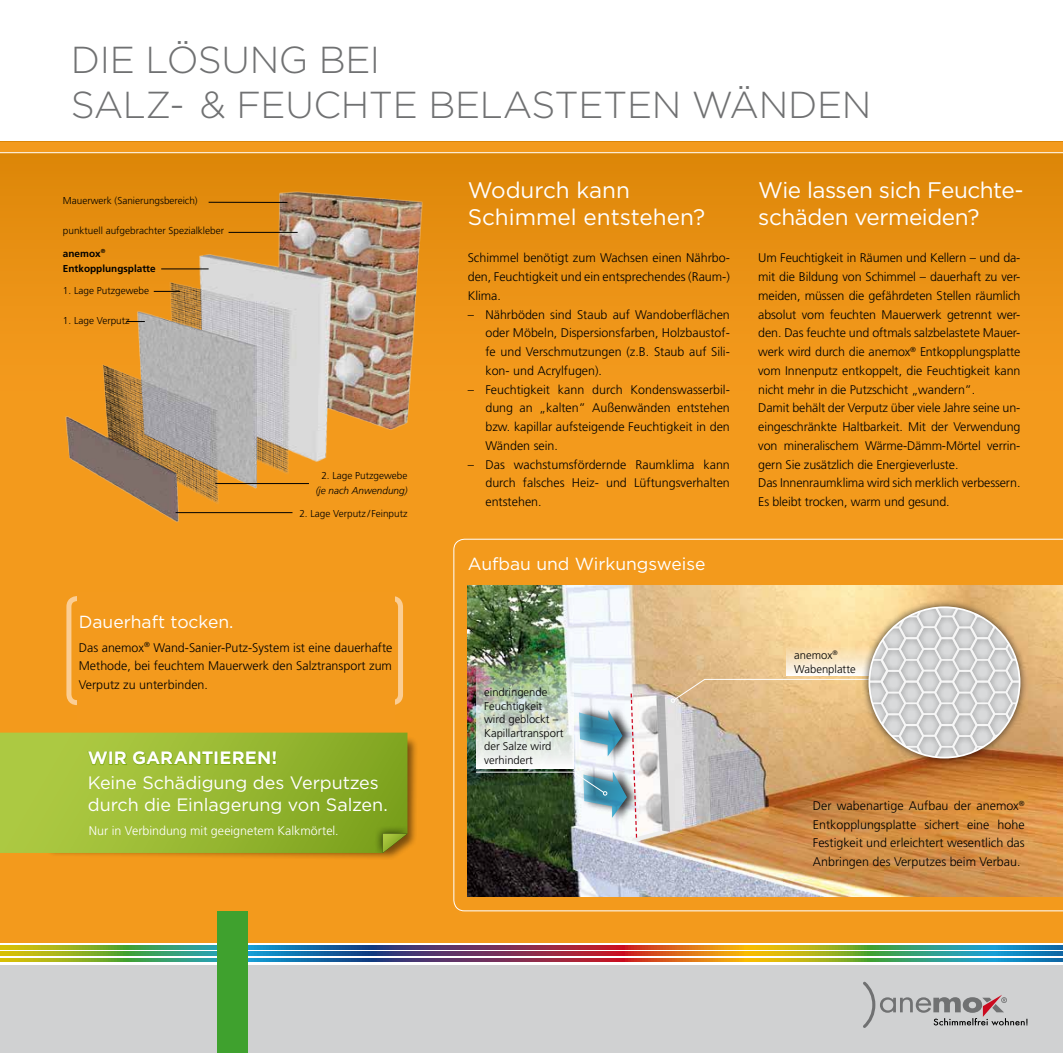
<style>
.page{position:relative;width:1063px;height:1053px;background:#fff}
.page>*{position:absolute;margin:0;border:0;box-sizing:border-box;transform-origin:0 0}
.t1{font:300 37.5px/45px "Gotham";letter-spacing:-.01em;color:#707172}
.t2{font:22.5px/27px "Gotham";letter-spacing:-.02em;color:#fff}
.t3{font:22.5px/27px "Gotham";color:#fff}
.t4{font:18px/21.5px "Gotham";letter-spacing:-.005em;color:#fff}
.t5{font:700 18px "Gotham";color:#fff}
.t6{font:17.5px "Gotham";color:#fff}
.t7{font:300 12.5px/18.8px "Frutiger LT Std";letter-spacing:-.01em;color:#000;text-align:justify}
.t8{font:300 12.5px "Frutiger LT Std";color:#fff}
.t9{font:300 11.25px/13.5px "Frutiger LT Std";color:#000}
.t10{font:300 10px "Frutiger LT Std";color:#000}
.t11{font:700 10px/15px "Frutiger LT Std";color:#000}
.t12{font:italic 300 10px "Frutiger LT Std";color:#000}
</style>
<div class="page">
<div style="left:0;top:142px;width:1063px;height:801px;background:linear-gradient(to bottom,#e99013,#f79e20)"></div>
<img style="left:53px;top:173px;width:389px;height:376px">
<div style="left:0;top:142px;width:1063px;height:10px;background:#f39a1d"></div>
<hr style="left:0;top:152px;width:1063px;height:1px;background:#fff">
<div style="left:454px;top:539px;width:609px;height:372px;background:#f39a1c"></div>
<div style="left:0;top:964px;width:1063px;height:88px;background:#d0d1d2"></div>
<svg style="left:0;top:949px;width:744px;height:13px"></svg>
<svg style="left:0;top:945px;width:744px;height:4px;background:#756953"></svg>
<svg style="left:0;top:951px;width:744px;height:4px;background:#756953"></svg>
<svg style="left:0;top:957px;width:744px;height:4px"></svg>
<svg style="left:744px;top:949px;width:319px;height:13px"></svg>
<svg style="left:744px;top:945px;width:319px;height:4px"></svg>
<svg style="left:744px;top:951px;width:319px;height:4px"></svg>
<svg style="left:744px;top:957px;width:319px;height:4px"></svg>
<svg style="left:863px;top:981px;width:165px;height:47px"></svg>
<div style="left:66px;top:596px;width:337px;height:109px;border:5px solid #fbce94;border-radius:8px"></div>
<div style="left:77px;top:592px;width:317px;height:131px;background:#f39a1d"></div>
<div style="left:45px;top:735px;width:373px;height:125px;background:#000;opacity:.5"></div>
<svg style="left:0;top:732px;width:407px;height:120px;background:#aec63f"></svg>
<svg style="left:43px;top:733px;width:364px;height:119px;background:#95b530"></svg>
<hr style="left:209px;top:202px;width:78px;height:1px;background:#000">
<hr style="left:215px;top:483px;width:94px;height:1px;background:#000">
<hr style="left:229px;top:232px;width:69px;height:1px;background:#000">
<hr style="left:176px;top:512px;width:116px;height:1px;background:#000">
<hr style="left:161px;top:268px;width:48px;height:1px;background:#000">
<svg style="left:154px;top:291px;width:26px;height:1px"></svg>
<svg style="left:126px;top:321px;width:19px;height:1px"></svg>
<img style="left:468px;top:585px;width:595px;height:311px">
<div style="left:861px;top:598px;width:167px;height:168px;background:#000;opacity:.6"></div>
<img style="left:475px;top:607px;width:545px;height:234px">
<div style="left:217px;top:911px;width:31px;height:141px;background:#3fa12e"></div>
<h1 class="t1" style="left:71px;top:36px;width:802px">DIE LÖSUNG BEI<br>SALZ- &amp; FEUCHTE BELASTETEN WÄNDEN</h1>
<p class="t10" style="left:63px;top:195px;width:136px">Mauerwerk (Sanierungsbereich)</p>
<p class="t10" style="left:63px;top:225px;width:163px">punktuell aufgebrachter Spezialkleber</p>
<p class="t11" style="left:63px;top:246px;width:94px">anemox<sup>®<br></sup>Entkopplungsplatte</p>
<p class="t10" style="left:63px;top:285px;width:88px">1. Lage Putzgewebe</p>
<p class="t10" style="left:63px;top:315px;width:68px">1. Lage Verputz</p>
<h3 class="t6" style="left:79px;top:610px;width:156px">Dauerhaft tocken.</h3>
<p class="t10" style="left:321px;top:470px;width:88px">2. Lage Putzgewebe</p>
<p class="t12" style="left:316px;top:485px;width:93px">(je nach Anwendung)</p>
<p class="t10" style="left:299px;top:507px;width:110px">2. Lage Verputz / Feinputz</p>
<p class="t7" style="left:79px;top:638px;width:315px">Das anemox<sup>®</sup> Wand-Sanier-Putz-System ist eine dauerhafte Methode, bei feuchtem Mauerwerk den Salztransport zum Verputz zu unterbinden.</p>
<h3 class="t5" style="left:88px;top:746px;width:191px">WIR GARANTIEREN!</h3>
<h3 class="t4" style="left:88px;top:771px;width:302px">Keine Schädigung des Verputzes durch die Einlagerung von Salzen.</h3>
<p class="t8" style="left:89px;top:823px;width:251px">Nur in Verbindung mit geeignetem Kalkmörtel.</p>
<h2 class="t3" style="left:468px;top:176px;width:239px">Wodurch kann<br>Schimmel entstehen?</h2>
<h2 class="t2" style="left:758px;top:176px;width:267px">Wie lassen sich Feuchte&shy;schäden vermeiden?</h2>
<p class="t7" style="left:758px;top:249px;width:264px;text-align:left">Um Feuchtigkeit in Räumen und Kellern – und da&shy;mit die Bildung von Schimmel – dauerhaft zu ver&shy;meiden, müssen die gefährdeten Stellen räumlich absolut vom feuchten Mauerwerk getrennt wer&shy;den. Das feuchte und oftmals salzbelastete Mauer&shy;werk wird durch die anemox<sup>®</sup> Entkopplungsplatte vom Innenputz entkoppelt, die Feuchtigkeit kann nicht mehr in die Putzschicht „wandern”.<br>Damit behält der Verputz über viele Jahre seine un&shy;eingeschränkte Haltbarkeit. Mit der Verwendung von mineralischem Wärme-Dämm-Mörtel verrin&shy;gern Sie zusätzlich die Energieverluste.<br>Das Innenraumklima wird sich merklich verbessern.<br>Es bleibt trocken, warm und gesund.</p>
<p class="t7" style="left:468px;top:249px;width:264px">Schimmel benötigt zum Wachsen einen Nährbo&shy;den, Feuchtigkeit und ein entsprechendes (Raum-)<br>Klima.</p>
<p class="t7" style="left:485px;top:305px;width:246px;text-indent:-18px">– Nährböden sind Staub auf Wandoberflächen oder Möbeln, Dispersionsfarben, Holzbaustof&shy;fe und Verschmutzungen (z.B. Staub auf Sili&shy;kon- und Acrylfugen).</p>
<p class="t7" style="left:485px;top:380px;width:246px;text-indent:-18px">– Feuchtigkeit kann durch Kondenswasserbil&shy;dung an „kalten” Außenwänden entstehen bzw. kapillar aufsteigende Feuchtigkeit in den Wänden sein.</p>
<p class="t7" style="left:485px;top:455px;width:246px;text-indent:-18px">– Das wachstumsfördernde Raumklima kann durch falsches Heiz- und Lüftungsverhalten entstehen.</p>
<h3 class="t6" style="left:468px;top:553px;width:239px">Aufbau und Wirkungsweise</h3>
<p class="t9" style="left:484px;top:685px;width:81px">eindringende<br>Feuchtigkeit wird geblockt –<br>Kapillartransport der Salze wird verhindert</p>
<p class="t9" style="left:794px;top:648px;width:63px">anemox<sup>®<br></sup>Wabenplatte</p>
<p class="t7" style="left:813px;top:796px;width:213px">Der wabenartige Aufbau der anemox<sup>® </sup>Entkopplungsplatte sichert eine hohe Festigkeit und erleichtert wesentlich das Anbringen des Verputzes beim Verbau.</p>
</div>
